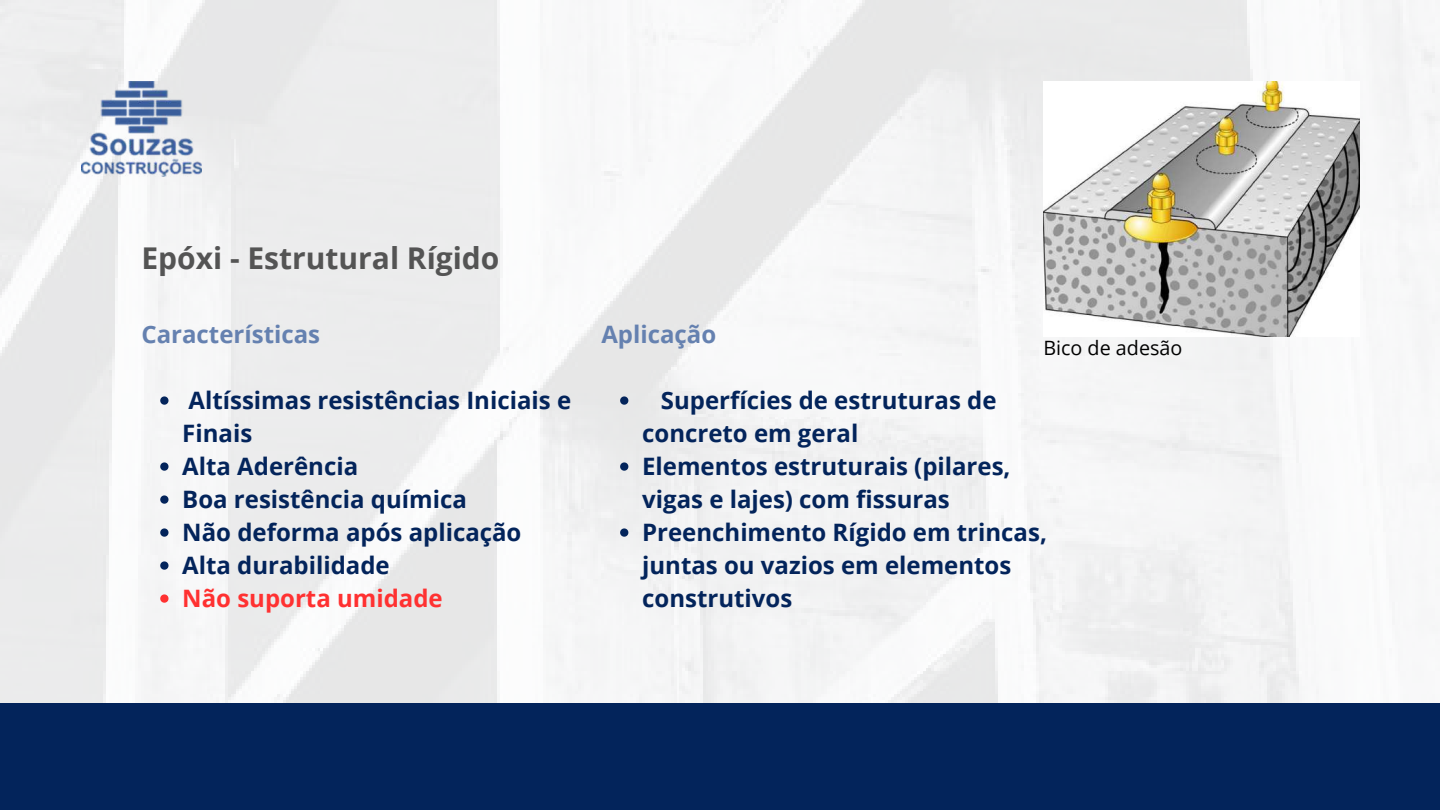
<style>
.page{position:relative;width:1440px;height:810px;background:#fff}
.page>*{position:absolute;margin:0;border:0;box-sizing:border-box;transform-origin:0 0}
.t1{font:700 30px "Open Sans";color:#545454}
.t2{font:700 24px/33px "Open Sans";color:#03245b}
.t3{font:700 24px "Open Sans";color:#6581b0}
.t4{font:700 24px "Open Sans";color:#ff3131}
.t5{font:19.7px "Open Sans";color:#000}
</style>
<div class="page">
<img style="left:0;top:0;width:1440px;height:704px">
<img style="left:81px;top:81px;width:121px;height:96px">
<svg style="left:160px;top:396px;width:9px;height:9px"></svg>
<svg style="left:160px;top:462px;width:9px;height:9px"></svg>
<svg style="left:160px;top:495px;width:9px;height:9px"></svg>
<svg style="left:160px;top:528px;width:9px;height:9px"></svg>
<svg style="left:160px;top:561px;width:9px;height:9px"></svg>
<svg style="left:160px;top:594px;width:9px;height:9px"></svg>
<svg style="left:620px;top:396px;width:8px;height:9px"></svg>
<svg style="left:620px;top:462px;width:8px;height:9px"></svg>
<svg style="left:620px;top:528px;width:8px;height:9px"></svg>
<img style="left:1043px;top:81px;width:316px;height:256px">
<div style="left:0;top:704px;width:1440px;height:106px;background:#03245b"></div>
<p class="t1" style="left:142px;top:237px;width:359px">Epóxi - Estrutural Rígido</p>
<p class="t3" style="left:142px;top:318px;width:180px">Características</p>
<p class="t2" style="left:182px;top:383px;width:390px">Altíssimas resistências Iniciais e<br>Finais<br>Alta Aderência<br>Boa resistência química<br>Não deforma após aplicação<br>Alta durabilidade</p>
<p class="t4" style="left:182px;top:582px;width:262px">Não suporta umidade</p>
<p class="t3" style="left:601px;top:318px;width:116px">Aplicação</p>
<p class="t5" style="left:1043px;top:334px;width:141px">Bico de adesão</p>
<p class="t2" style="left:642px;top:383px;width:406px;text-indent:19px">Superfícies de estruturas de concreto em geral<br>Elementos estruturais (pilares, vigas e lajes) com fissuras<br>Preenchimento Rígido em trincas, juntas ou vazios em elementos construtivos</p>
</div>
